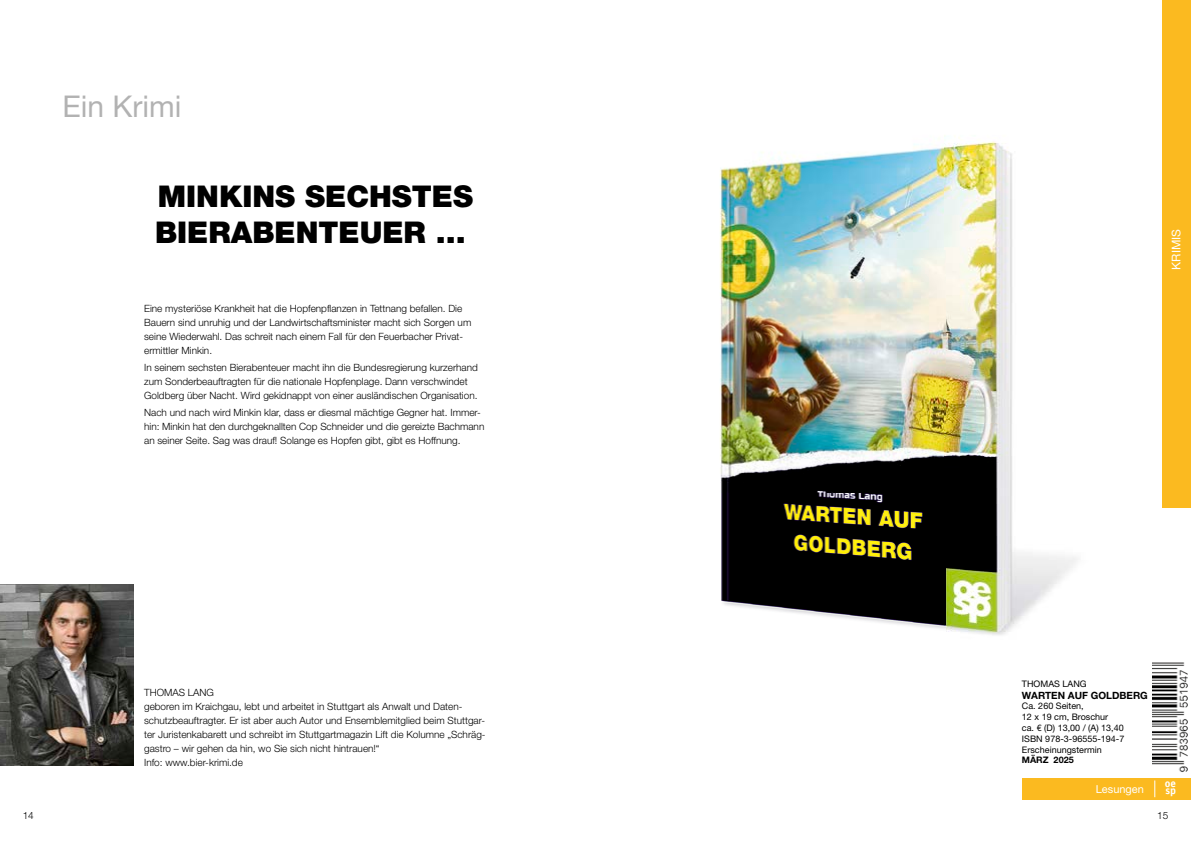
<style>
.page{position:relative;width:1191px;height:842px;background:#fff}
.page>*{position:absolute;margin:0;border:0;box-sizing:border-box;transform-origin:0 0}
.t1{font:900 30px/36px "Helvetica Neue";color:#000}
.t2{font:30px "Helvetica Neue";color:#b2b2b2}
.t3{font:12px "Helvetica Neue";color:#fff}
.t4{font:11px "Helvetica Neue";color:#fff}
.t5{font:700 11px "Officina Sans";color:#fff}
.t6{font:300 10px/14px "Helvetica Neue";color:#000}
.t7{font:700 10px "Helvetica Neue";color:#000}
.t8{font:9px/10.8px "Helvetica Neue";color:#000}
.t9{font:700 9px "Helvetica Neue";color:#000}
</style>
<div class="page">
<img style="left:0;top:584px;width:133px;height:182px">
<img style="left:720px;top:135px;width:358px;height:500px">
<div style="left:1022px;top:778px;width:169px;height:21px;background:#fbba20"></div>
<svg style="left:1154px;top:780px;width:1px;height:17px"></svg>
<div style="left:1162px;top:0;width:29px;height:507px;background:#fbba20"></div>
<img style="left:1152px;top:662px;width:35px;height:110px">
<h1 class="t2" style="left:62px;top:88px;width:120px">Ein Krimi</h1>
<h1 class="t1" style="left:155px;top:178px;width:319px">MINKINS SECHSTES<br>BIERABENTEUER ...</h1>
<p class="t6" style="left:144px;top:301px;width:329px">Eine mysteriöse Krankheit hat die Hopfenpflanzen in Tettnang befallen. Die Bauern sind unruhig und der Landwirtschaftsminister macht sich Sorgen um seine Wiederwahl. Das schreit nach einem Fall für den Feuerbacher Privat&shy;ermittler Minkin.</p>
<p class="t6" style="left:144px;top:360px;width:335px">In seinem sechsten Bierabenteuer macht ihn die Bundesregierung kurzerhand zum Sonderbeauftragten für die nationale Hopfenplage. Dann verschwindet<br>Goldberg über Nacht. Wird gekidnappt von einer ausländischen Organisation.</p>
<p class="t6" style="left:144px;top:405px;width:342px">Nach und nach wird Minkin klar, dass er diesmal mächtige Gegner hat. Immer&shy;hin: Minkin hat den durchgeknallten Cop Schneider und die gereizte Bachmann an seiner Seite. Sag was drauf! Solange es Hopfen gibt, gibt es Hoffnung.</p>
<p class="t6" style="left:23px;top:809px;width:13px">14</p>
<p class="t6" style="left:144px;top:685px;width:343px">THOMAS LANG<br>geboren im Kraichgau, lebt und arbeitet in Stuttgart als Anwalt und Daten&shy;schutzbeauftragter. Er ist aber auch Autor und Ensemblemitglied beim Stuttgar&shy;ter Juristenkabarett und schreibt im Stuttgartmagazin Lift die Kolumne „Schräg&shy;gastro – wir gehen da hin, wo Sie sich nicht hintrauen!“<br>Info: www.bier-krimi.de</p>
<p class="t3" style="left:1169px;top:270px;width:42px;rotate:-90deg">KRIMIS</p>
<p class="t8" style="left:1022px;top:678px;width:66px">THOMAS LANG</p>
<p class="t7" style="left:1022px;top:689px;width:127px">WARTEN AUF GOLDBERG</p>
<p class="t8" style="left:1022px;top:701px;width:104px">Ca. 260 Seiten,<br>12 x 19 cm, Broschur<br>ca. € (D) 13,00 / (A) 13,40<br>ISBN 978-3-96555-194-7<br>Erscheinungstermin</p>
<p class="t9" style="left:1022px;top:755px;width:53px">MÄRZ 2025</p>
<p class="t5" style="left:1164px;top:776px;width:13px">oe</p>
<p class="t4" style="left:1095px;top:783px;width:50px">Lesungen</p>
<p class="t5" style="left:1165px;top:783px;width:12px">sp</p>
<p class="t6" style="left:1157px;top:809px;width:13px">15</p>
</div>
